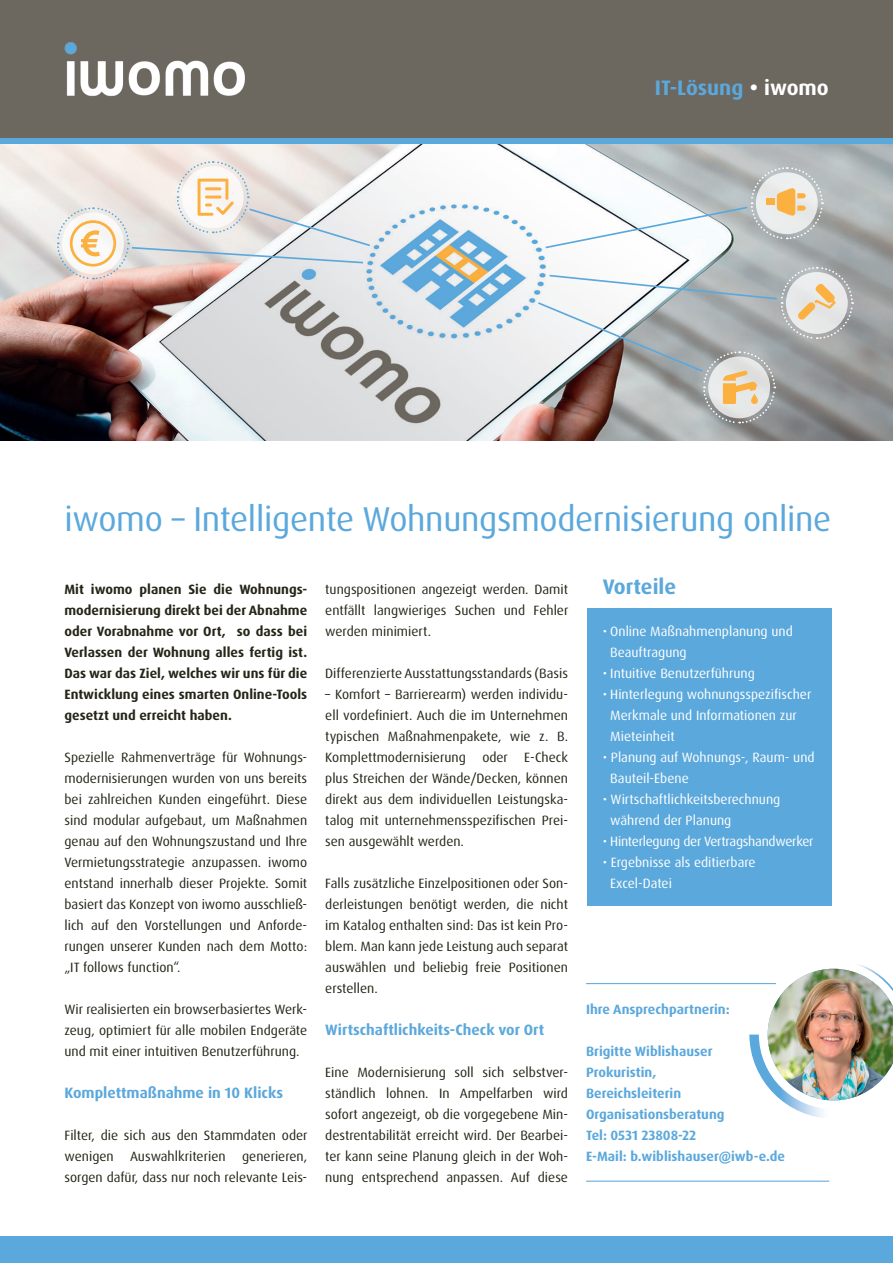
<style>
.page{position:relative;width:893px;height:1263px;background:#fff}
.page>*{position:absolute;margin:0;border:0;box-sizing:border-box;transform-origin:0 0}
.t1{font:34.5px "Dax OT";letter-spacing:-.01em;color:#5ba8dc}
.t2{font:700 21px "Dax OT";color:#5ba8dc}
.t3{font:700 15px "Dax OT";color:#5ba8dc}
.t4{font:13.5px/21px "Dax OT";color:#262518;text-align:justify}
.t5{font:13.5px/21px "Dax OT";color:#fff}
.t6{font:700 13.5px/21px "Dax OT";color:#262518;text-align:justify}
.t7{font:700 13.5px/21px "Dax OT";color:#5ba8dc}
.t8{font:13.5px "Dax OT";letter-spacing:-.02em;color:#fff}
.s1{color:#fff}
</style>
<div class="page">
<div style="left:0;top:0;width:893px;height:141px;background:#6c675f"></div>
<div style="left:0;top:138px;width:893px;height:7px;background:#5ba8dc"></div>
<div style="left:0;top:1236px;width:893px;height:27px;background:#5ba8dc"></div>
<hr style="left:586px;top:983px;width:190px;height:1px;background:#5ba8dc">
<hr style="left:586px;top:1181px;width:243px;height:1px;background:#5ba8dc">
<div style="left:587px;top:608px;width:245px;height:298px;background:#5ba8dc"></div>
<img style="left:749px;top:965px;width:144px;height:153px">
<img style="left:64px;top:42px;width:181px;height:54px">
<img style="left:0;top:145px;width:893px;height:295px">
<svg style="left:56px;top:160px;width:316px;height:120px"></svg>
<svg style="left:544px;top:166px;width:280px;height:83px"></svg>
<svg style="left:536px;top:266px;width:318px;height:158px"></svg>
<h2 class="t2" style="left:655px;top:75px;width:176px">IT-Lösung <span class="s1">• iwomo</span></h2>
<h1 class="t1" style="left:64px;top:497px;width:768px">iwomo – Intelligente Wohnungsmodernisierung online</h1>
<p class="t6" style="left:64px;top:579px;width:244px">Mit iwomo planen Sie die Wohnungs&shy;modernisierung direkt bei der Abnahme oder Vorabnahme vor Ort, so dass bei Verlassen der Wohnung alles fertig ist.<br>Das war das Ziel, welches wir uns für die Entwicklung eines smarten Online-Tools gesetzt und erreicht haben.</p>
<p class="t4" style="left:64px;top:747px;width:244px">Spezielle Rahmenverträge für Wohnungs&shy;modernisierungen wurden von uns bereits bei zahlreichen Kunden eingeführt. Diese sind modular aufgebaut, um Maßnahmen genau auf den Wohnungszustand und Ihre Vermietungsstrategie anzupassen. iwomo entstand innerhalb dieser Projekte. Somit basiert das Konzept von iwomo ausschließ&shy;lich auf den Vorstellungen und Anforde&shy;rungen unserer Kunden nach dem Motto: „IT follows function“.</p>
<p class="t4" style="left:64px;top:999px;width:244px">Wir realisierten ein browserbasiertes Werk&shy;zeug, optimiert für alle mobilen Endgeräte und mit einer intuitiven Benutzerführung.</p>
<p class="t3" style="left:64px;top:1083px;width:220px">Komplettmaßnahme in 10 Klicks</p>
<p class="t4" style="left:64px;top:1125px;width:245px">Filter, die sich aus den Stammdaten oder wenigen Auswahlkriterien generieren, sorgen dafür, dass nur noch relevante Leis-</p>
<p class="t4" style="left:325px;top:579px;width:245px">tungspositionen angezeigt werden. Damit entfällt langwieriges Suchen und Fehler werden minimiert.</p>
<p class="t4" style="left:325px;top:663px;width:244px">Differenzierte Ausstattungsstandards (Basis</p>
<p class="t4" style="left:325px;top:684px;width:244px">– Komfort – Barrierearm) werden individu&shy;ell vordefiniert. Auch die im Unternehmen typischen Maßnahmenpakete, wie z. B.<br>Komplettmodernisierung oder E-Check plus Streichen der Wände/Decken, können direkt aus dem individuellen Leistungska&shy;talog mit unternehmensspezifischen Prei&shy;sen ausgewählt werden.</p>
<p class="t4" style="left:325px;top:873px;width:244px">Falls zusätzliche Einzelpositionen oder Son&shy;derleistungen benötigt werden, die nicht im Katalog enthalten sind: Das ist kein Pro&shy;blem. Man kann jede Leistung auch separat auswählen und beliebig freie Positionen erstellen.</p>
<p class="t3" style="left:325px;top:1020px;width:220px">Wirtschaftlichkeits-Check vor Ort</p>
<p class="t4" style="left:325px;top:1062px;width:244px">Eine Modernisierung soll sich selbstver&shy;ständlich lohnen. In Ampelfarben wird sofort angezeigt, ob die vorgegebene Min&shy;destrentabilität erreicht wird. Der Bearbei&shy;ter kann seine Planung gleich in der Woh&shy;nung entsprechend anpassen. Auf diese</p>
<h2 class="t2" style="left:603px;top:573px;width:75px">Vorteile</h2>
<p class="t5" style="left:610px;top:621px;width:184px;text-indent:-8px">• Online Maßnahmenplanung und<br>Beauftragung</p>
<p class="t5" style="left:603px;top:663px;width:154px">• Intuitive Benutzerführung</p>
<p class="t5" style="left:610px;top:684px;width:203px;text-indent:-8px">• Hinterlegung wohnungsspezifischer<br>Merkmale und Informationen zur<br>Mieteinheit</p>
<p class="t5" style="left:610px;top:747px;width:206px;text-indent:-8px">• Planung auf Wohnungs-, Raum- und<br>Bauteil-Ebene</p>
<p class="t5" style="left:610px;top:789px;width:172px;text-indent:-8px">• Wirtschaftlichkeitsberechnung während der Planung</p>
<p class="t8" style="left:603px;top:832px;width:212px">• Hinterlegung der Vertragshandwerker</p>
<p class="t5" style="left:610px;top:852px;width:147px;text-indent:-8px">• Ergebnisse als editierbare<br>Excel-Datei</p>
<p class="t7" style="left:586px;top:999px;width:145px">Ihre Ansprechpartnerin:</p>
<p class="t7" style="left:586px;top:1041px;width:200px">Brigitte Wiblishauser<br>Prokuristin,<br>Bereichsleiterin<br>Organisationsberatung<br>Tel: 0531 23808-22<br>E-Mail: b.wiblishauser@iwb-e.de</p>
</div>
